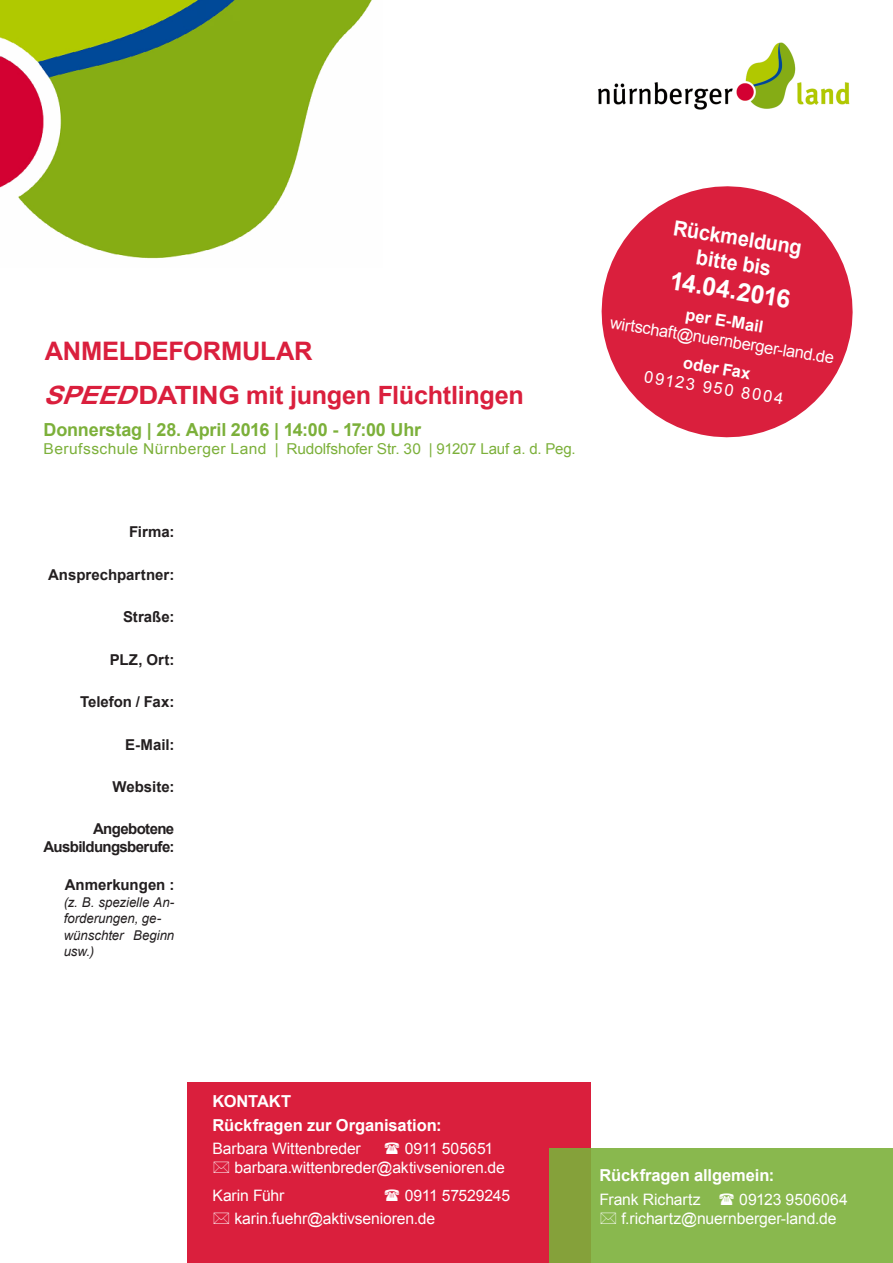
<style>
.page{position:relative;width:893px;height:1263px;background:#fff}
.page>*{position:absolute;margin:0;border:0;box-sizing:border-box;transform-origin:0 0}
.t1{font:700 25.5px "Arial";letter-spacing:-.01em;color:#da1f3d}
.t2{font:700 25.2px "Arial";letter-spacing:-.015em;color:#da1f3d;scale:1.1 1}
.t3{font:700 25.2px "Arial";color:#fff}
.t4{font:700 21px/25.2px "Arial";color:#fff;text-align:center;scale:.95 1}
.t5{font:700 18px "Arial";letter-spacing:-.01em;color:#7cb03a}
.t6{font:700 16.5px "Arial";letter-spacing:-.005em;color:#fff}
.t7{font:16.5px/19.8px "Arial";color:#fff;text-align:center}
.t8{font:15.75px/18.9px "Arial";letter-spacing:-.01em;color:#fff}
.t9{font:700 15px "Arial";letter-spacing:-.005em;color:#231f20}
.t10{font:15px "Arial";letter-spacing:.015em;color:#7cb03a;scale:1.04 1}
.t11{font:700 15px/18px "Arial";letter-spacing:-.04em;color:#231f20;text-align:right}
.t12{font:italic 13.5px/16.2px "Arial";letter-spacing:-.005em;color:#231f20}
.s1{font-style:italic}
.s2{font-weight:700}
</style>
<div class="page">
<img style="left:598px;top:43px;width:252px;height:66px">
<img style="left:0;top:0;width:372px;height:259px">
<div style="left:187px;top:1082px;width:404px;height:181px;background:#da1f3d"></div>
<svg style="left:549px;top:1148px;width:344px;height:115px;background:#88b54b"></svg>
<svg style="left:601px;top:186px;width:252px;height:252px;fill:#da1f3d"></svg>
<svg style="left:705px;top:1193px;width:29px;height:12px"></svg>
<svg style="left:601px;top:1212px;width:15px;height:11px"></svg>
<p class="t1" style="left:45px;top:334px;width:269px">ANMELDEFORMULAR</p>
<p class="t2" style="left:44px;top:379px;width:438px"><span class="s1">SPEED</span>DATING mit jungen Flüchtlingen</p>
<p class="t5" style="left:44px;top:418px;width:379px">Donnerstag | 28. April 2016 | 14:00 - 17:00 Uhr</p>
<p class="t10" style="left:44px;top:439px;width:513px">Berufsschule Nürnberger Land | Rudolfshofer Str. 30 | 91207 Lauf a. d. Peg.</p>
<p class="t9" style="left:129px;top:522px;width:47px">Firma:</p>
<p class="t9" style="left:48px;top:564px;width:128px">Ansprechpartner:</p>
<p class="t9" style="left:123px;top:607px;width:53px">Straße:</p>
<p class="t9" style="left:110px;top:649px;width:66px">PLZ, Ort:</p>
<p class="t9" style="left:80px;top:692px;width:96px">Telefon / Fax:</p>
<p class="t9" style="left:125px;top:734px;width:51px">E-Mail:</p>
<p class="t9" style="left:112px;top:777px;width:63px">Website:</p>
<p class="t11" style="left:44px;top:820px;width:132px">Angebotene<br>Ausbildungsberufe:</p>
<p class="t9" style="left:65px;top:875px;width:111px">Anmerkungen :</p>
<p class="t12" style="left:64px;top:894px;width:112px">(z. B. spezielle An&shy;forderungen, ge&shy;wünschter Beginn usw.)</p>
<p class="t4" style="left:675px;top:216px;width:138px;rotate:9deg">Rückmeldung bitte bis</p>
<p class="t3" style="left:673px;top:264px;width:123px;rotate:9deg">14.04.2016</p>
<p class="t7" style="left:615px;top:293px;width:228px;rotate:9deg"><span class="s2">per E-Mail </span>wirtschaft@nuernberger-land.de</p>
<p class="t6" style="left:685px;top:352px;width:69px;rotate:9deg">oder Fax</p>
<p class="t7" style="left:646px;top:367px;width:142px;rotate:9deg">09123 950 8004</p>
<p class="t6" style="left:213px;top:1090px;width:80px">KONTAKT</p>
<p class="t6" style="left:213px;top:1114px;width:231px">Rückfragen zur Organisation:</p>
<p class="t8" style="left:213px;top:1139px;width:150px">Barbara Wittenbreder</p>
<p class="t8" style="left:405px;top:1139px;width:90px">0911 505651</p>
<p class="t8" style="left:234px;top:1158px;width:272px">barbara.wittenbreder@aktivsenioren.de</p>
<p class="t8" style="left:213px;top:1186px;width:73px">Karin Führ</p>
<p class="t8" style="left:405px;top:1186px;width:107px">0911 57529245</p>
<p class="t8" style="left:234px;top:1209px;width:202px">karin.fuehr@aktivsenioren.de</p>
<p class="t6" style="left:600px;top:1165px;width:176px">Rückfragen allgemein:</p>
<p class="t8" style="left:600px;top:1190px;width:103px">Frank Richartz</p>
<p class="t8" style="left:621px;top:1190px;width:228px;text-indent:118px">09123 9506064 f.richartz@nuernberger-land.de</p>
</div>
